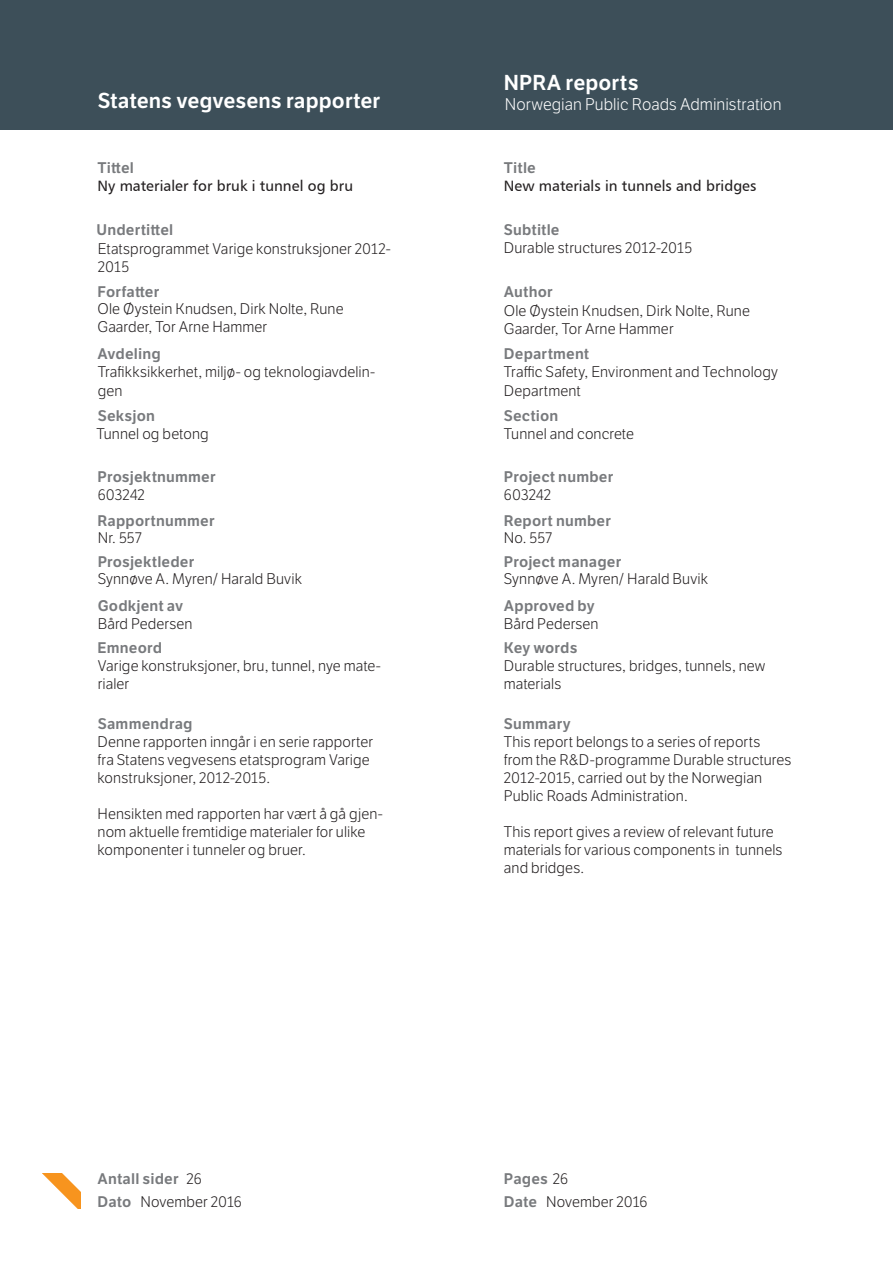
<style>
.page{position:relative;width:893px;height:1263px;background:#fff}
.page>*{position:absolute;margin:0;border:0;box-sizing:border-box;transform-origin:0 0}
.t1{font:600 21px "LFT Etica";color:#fff}
.t2{font:300 16.5px "LFT Etica";color:#fff}
.t3{font:300 15px/18px "LFT Etica";letter-spacing:.01em;color:#231f20}
.t4{font:600 15px/23.4px "LFT Etica";letter-spacing:.01em;color:#787a7d}
.t5{font:15px "Humanist 777 BT Roman B";color:#231f20}
.s1{font-weight:300;color:#231f20}
</style>
<div class="page">
<div style="left:0;top:0;width:893px;height:130px;background:#3d4f59"></div>
<img style="left:42px;top:1173px;width:38px;height:36px">
<h1 class="t1" style="left:98px;top:88px;width:284px">Statens vegvesens rapporter</h1>
<h1 class="t1" style="left:504px;top:70px;width:136px">NPRA reports</h1>
<p class="t2" style="left:505px;top:95px;width:278px">Norwegian Public Roads Administration</p>
<p class="t4" style="left:98px;top:156px;width:38px">Tittel</p>
<p class="t4" style="left:504px;top:156px;width:33px">Title</p>
<p class="t5" style="left:98px;top:176px;width:257px">Ny materialer for bruk i tunnel og bru</p>
<p class="t5" style="left:504px;top:176px;width:254px">New materials in tunnels and bridges</p>
<p class="t4" style="left:96px;top:218px;width:78px">Undertittel</p>
<p class="t4" style="left:504px;top:218px;width:57px">Subtitle</p>
<p class="t3" style="left:98px;top:240px;width:295px">Etatsprogrammet Varige konstruksjoner 2012-<br>2015</p>
<p class="t3" style="left:504px;top:239px;width:190px">Durable structures 2012-2015</p>
<p class="t4" style="left:98px;top:280px;width:63px">Forfatter</p>
<p class="t4" style="left:504px;top:280px;width:50px">Author</p>
<p class="t3" style="left:98px;top:301px;width:247px">Ole Øystein Knudsen, Dirk Nolte, Rune<br>Gaarder, Tor Arne Hammer</p>
<p class="t3" style="left:504px;top:302px;width:247px">Ole Øystein Knudsen, Dirk Nolte, Rune<br>Gaarder, Tor Arne Hammer</p>
<p class="t3" style="left:98px;top:364px;width:279px">Trafikksikkerhet, miljø- og teknologiavdelin&shy;gen</p>
<p class="t3" style="left:504px;top:364px;width:276px">Traffic Safety, Environment and Technology<br>Department</p>
<p class="t4" style="left:98px;top:342px;width:65px">Avdeling</p>
<p class="t4" style="left:504px;top:342px;width:87px">Department</p>
<p class="t4" style="left:98px;top:404px;width:59px">Seksjon</p>
<p class="t4" style="left:504px;top:404px;width:56px">Section</p>
<p class="t3" style="left:96px;top:425px;width:114px">Tunnel og betong</p>
<p class="t3" style="left:504px;top:425px;width:132px">Tunnel and concrete</p>
<p class="t4" style="left:98px;top:465px;width:120px">Prosjektnummer</p>
<p class="t4" style="left:504px;top:465px;width:111px">Project number</p>
<p class="t4" style="left:98px;top:509px;width:119px">Rapportnummer</p>
<p class="t4" style="left:504px;top:509px;width:109px">Report number</p>
<p class="t4" style="left:98px;top:550px;width:98px">Prosjektleder</p>
<p class="t4" style="left:504px;top:550px;width:119px">Project manager</p>
<p class="t3" style="left:98px;top:486px;width:49px">603242</p>
<p class="t3" style="left:504px;top:486px;width:49px">603242</p>
<p class="t3" style="left:98px;top:529px;width:45px">Nr. 557</p>
<p class="t3" style="left:504px;top:529px;width:50px">No. 557</p>
<p class="t3" style="left:98px;top:570px;width:206px">Synnøve A. Myren/ Harald Buvik</p>
<p class="t3" style="left:504px;top:570px;width:206px">Synnøve A. Myren/ Harald Buvik</p>
<p class="t4" style="left:98px;top:594px;width:87px">Godkjent av</p>
<p class="t4" style="left:504px;top:594px;width:92px">Approved by</p>
<p class="t3" style="left:98px;top:615px;width:96px">Bård Pedersen</p>
<p class="t3" style="left:504px;top:615px;width:96px">Bård Pedersen</p>
<p class="t4" style="left:98px;top:636px;width:66px">Emneord</p>
<p class="t4" style="left:504px;top:636px;width:75px">Key words</p>
<p class="t3" style="left:98px;top:657px;width:285px">Varige konstruksjoner, bru, tunnel, nye mate&shy;rialer</p>
<p class="t3" style="left:504px;top:657px;width:263px">Durable structures, bridges, tunnels, new materials</p>
<p class="t4" style="left:98px;top:712px;width:96px">Sammendrag</p>
<p class="t4" style="left:504px;top:712px;width:68px">Summary</p>
<p class="t3" style="left:98px;top:733px;width:277px">Denne rapporten inngår i en serie rapporter fra Statens vegvesens etatsprogram Varige konstruksjoner, 2012-2015.</p>
<p class="t3" style="left:98px;top:805px;width:287px">Hensikten med rapporten har vært å gå gjen&shy;nom aktuelle fremtidige materialer for ulike komponenter i tunneler og bruer.</p>
<p class="t3" style="left:504px;top:733px;width:289px">This report belongs to a series of reports from the R&amp;D-programme Durable structures 2012-2015, carried out by the Norwegian Public Roads Administration.</p>
<p class="t3" style="left:504px;top:823px;width:280px">This report gives a review of relevant future materials for various components in tunnels and bridges.</p>
<p class="t4" style="left:98px;top:1167px;width:83px">Antall sider<br>Dato</p>
<p class="t3" style="left:187px;top:1170px;width:17px">26</p>
<p class="t4" style="left:504px;top:1167px;width:66px">Pages <span class="s1">26</span></p>
<p class="t3" style="left:140px;top:1193px;width:103px">November 2016</p>
<p class="t3" style="left:546px;top:1193px;width:103px">November 2016</p>
<p class="t4" style="left:504px;top:1190px;width:35px">Date</p>
</div>
